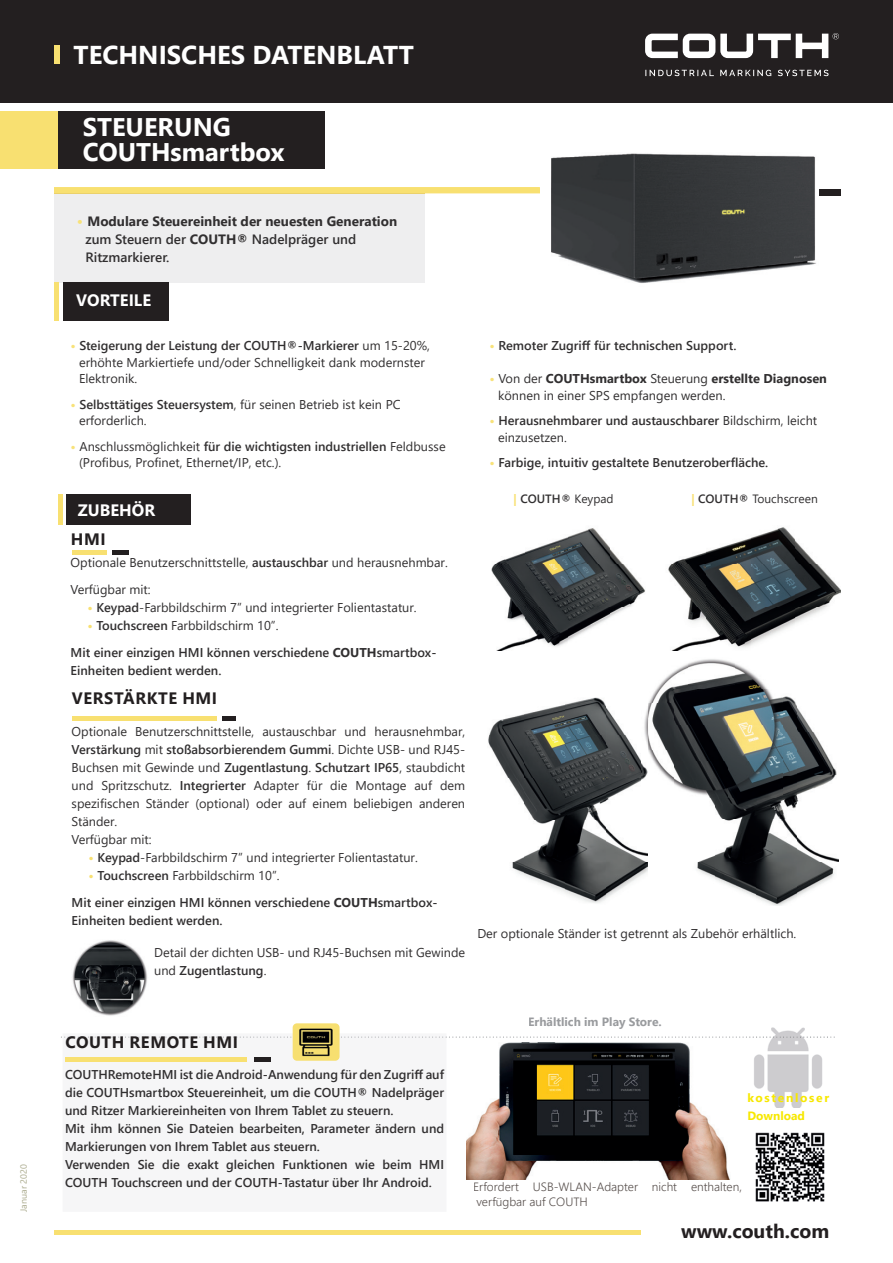
<style>
.page{position:relative;width:893px;height:1263px;background:#fff}
.page>*{position:absolute;margin:0;border:0;box-sizing:border-box;transform-origin:0 0}
.t1{font:700 25.8px "Segoe UI";color:#fff}
.t2{font:700 25.5px/25.5px "Segoe UI";color:#fff}
.t3{font:700 19.5px "Segoe UI";color:#231f20}
.t4{font:700 16.5px "Segoe UI";letter-spacing:.035em;color:#231f20}
.t5{font:700 16.5px "Segoe UI";color:#fff}
.t6{font:700 13.5px/18px "Segoe UI";color:#312f30}
.t7{font:12.75px/18px "Segoe UI";color:#312f30}
.t8{font:600 12.75px/18px "Segoe UI";color:#312f30}
.t9{font:300 12px/14.4px "Segoe UI";color:#59514e}
.t10{font:700 12px "Segoe UI";color:#999b9e}
.t11{font:700 12px/18px "Segoe UI";letter-spacing:.14em;color:#f7e801}
.t12{font:12px "Segoe UI";color:#312f30}
.t13{font:600 12px "Segoe UI";color:#312f30}
.t14{font:9px "Segoe UI";color:#aaaa8d}
.s1{font-size:15px;color:#f8e279}
.s2{font-weight:600}
.s3{font-weight:700;color:#f8e279}
.s4{font-weight:700;color:#f8e071}
.s5{font-weight:400}
.s6{font-weight:700}
</style>
<div class="page">
<div style="left:54px;top:193px;width:370px;height:90px;background:#eeeeef"></div>
<div style="left:0;top:0;width:893px;height:103px;background:#231f20"></div>
<svg style="left:645px;top:33px;width:194px;height:43px"></svg>
<div style="left:54px;top:1230px;width:586px;height:5px;background:#f8e071"></div>
<div style="left:72px;top:550px;width:35px;height:5px;background:#f8e071"></div>
<div style="left:112px;top:550px;width:16px;height:5px;background:#231f20"></div>
<div style="left:819px;top:189px;width:22px;height:7px;background:#231f20"></div>
<div style="left:54px;top:187px;width:486px;height:6px;background:#f8e071"></div>
<div style="left:58px;top:111px;width:267px;height:58px;background:#231f20"></div>
<div style="left:0;top:111px;width:58px;height:58px;background:#f8e071"></div>
<div style="left:54px;top:45px;width:6px;height:19px;background:#f8e071"></div>
<img style="left:551px;top:153px;width:265px;height:130px">
<hr style="left:72px;top:716px;width:145px;height:4px;background:#f8e071">
<hr style="left:223px;top:716px;width:13px;height:4px;background:#231f20">
<div style="left:67px;top:494px;width:124px;height:31px;background:#231f20"></div>
<hr style="left:59px;top:494px;width:4px;height:31px;background:#f8e071">
<div style="left:63px;top:283px;width:106px;height:38px;background:#231f20"></div>
<div style="left:54px;top:283px;width:5px;height:38px;background:#f8e071"></div>
<img style="left:491px;top:528px;width:154px;height:122px">
<img style="left:668px;top:527px;width:172px;height:123px">
<img style="left:782px;top:696px;width:55px;height:80px">
<img style="left:709px;top:797px;width:48px;height:22px">
<img style="left:757px;top:776px;width:78px;height:43px">
<img style="left:697px;top:819px;width:141px;height:87px">
<img style="left:488px;top:697px;width:154px;height:81px">
<img style="left:508px;top:778px;width:139px;height:125px">
<img style="left:72px;top:940px;width:75px;height:76px">
<img style="left:648px;top:664px;width:40px;height:40px">
<img style="left:688px;top:659px;width:79px;height:30px">
<img style="left:647px;top:704px;width:28px;height:81px">
<img style="left:675px;top:689px;width:107px;height:108px">
<img style="left:642px;top:711px;width:5px;height:86px">
<svg style="left:61px;top:1036px;width:774px;height:2px"></svg>
<hr style="left:65px;top:1057px;width:181px;height:4px;background:#f8e071">
<hr style="left:254px;top:1057px;width:17px;height:4px;background:#231f20">
<img style="left:293px;top:1023px;width:47px;height:38px">
<img style="left:748px;top:1027px;width:75px;height:81px">
<img style="left:749px;top:1036px;width:79px;height:2px">
<img style="left:466px;top:1042px;width:264px;height:137px">
<img style="left:755px;top:1132px;width:70px;height:70px">
<p class="t14" style="left:15px;top:1212px;width:49px;rotate:-90deg">Januar 2020</p>
<h1 class="t1" style="left:74px;top:31px;width:342px">TECHNISCHES DATENBLATT</h1>
<h2 class="t2" style="left:83px;top:112px;width:203px">STEUERUNG<br>COUTHsmartbox</h2>
<p class="t6" style="left:85px;top:211px;width:313px;text-indent:-9px"><span class="s1">•</span> Modulare Steuereinheit der neuesten Generation <span class="s2">zum Steuern der</span> COUTH® <span class="s2">Nadelpräger und<br>Ritzmarkierer.</span></p>
<p class="t5" style="left:76px;top:285px;width:76px">VORTEILE</p>
<p class="t7" style="left:79px;top:336px;width:352px;line-height:16.5px;text-indent:-9px"><span class="s3">•</span> <span class="s2">Steigerung der Leistung der COUTH®-Markierer</span> um 15-20%, erhöhte Markiertiefe und/oder Schnelligkeit dank modernster<br>Elektronik.</p>
<p class="t7" style="left:79px;top:395px;width:323px;line-height:16.5px;text-indent:-9px"><span class="s3">•</span> <span class="s2">Selbsttätiges Steuersystem</span>, für seinen Betrieb ist kein PC erforderlich.</p>
<p class="t7" style="left:79px;top:437px;width:368px;line-height:16.5px;text-indent:-8px"><span class="s3">•</span> Anschlussmöglichkeit <span class="s2">für die wichtigsten industriellen</span> Feldbusse (Profibus, Profinet, Ethernet/IP, etc.).</p>
<p class="t5" style="left:78px;top:494px;width:79px">ZUBEHÖR</p>
<p class="t4" style="left:71px;top:523px;width:36px">HMI</p>
<p class="t7" style="left:71px;top:547px;width:379px;line-height:27px">Optionale Benutzerschnittstelle, <span class="s2">austauschbar</span> und herausnehmbar.<br>Verfügbar mit:</p>
<p class="t7" style="left:88px;top:597px;width:331px"><span class="s4">•</span> <span class="s2">Keypad</span>-Farbbildschirm 7” und integrierter Folientastatur.</p>
<p class="t8" style="left:71px;top:611px;width:367px;line-height:27px;text-indent:17px"><span class="s4">•</span> Touchscreen <span class="s5">Farbbildschirm 10”.<br></span>Mit einer einzigen HMI können verschiedene <span class="s6">COUTH</span>smartbox-</p>
<p class="t8" style="left:71px;top:660px;width:152px">Einheiten bedient werden.</p>
<p class="t4" style="left:72px;top:682px;width:147px">VERSTÄRKTE HMI</p>
<p class="t7" style="left:72px;top:722px;width:395px">Optionale Benutzerschnittstelle, austauschbar und herausnehmbar, <span class="s2">Verstärkung</span> mit <span class="s2">stoßabsorbierendem Gummi</span>. Dichte USB- und RJ45- Buchsen mit Gewinde und <span class="s2">Zugentlastung</span>. <span class="s2">Schutzart IP65</span>, staubdicht und Spritzschutz. <span class="s2">Integrierter</span> Adapter für die Montage auf dem spezifischen Ständer (optional) oder auf einem beliebigen anderen Ständer.<br>Verfügbar mit:</p>
<p class="t7" style="left:89px;top:848px;width:331px"><span class="s4">•</span> <span class="s2">Keypad</span>-Farbbildschirm 7” und integrierter Folientastatur.</p>
<p class="t8" style="left:72px;top:861px;width:367px;line-height:27px;text-indent:17px"><span class="s4">•</span> Touchscreen <span class="s5">Farbbildschirm 10”.<br></span>Mit einer einzigen HMI können verschiedene <span class="s6">COUTH</span>smartbox-</p>
<p class="t8" style="left:72px;top:911px;width:152px">Einheiten bedient werden.</p>
<p class="t7" style="left:154px;top:942px;width:313px">Detail der dichten USB- und RJ45-Buchsen mit Gewinde und <span class="s2">Zugentlastung</span>.</p>
<p class="t8" style="left:490px;top:336px;width:248px"><span class="s3">•</span> Remoter Zugriff für technischen Support.</p>
<p class="t7" style="left:498px;top:369px;width:330px;line-height:16.5px;text-indent:-9px"><span class="s3">•</span> Von der <span class="s6">COUTHsmartbox</span> Steuerung <span class="s6">erstellte Diagnosen </span>können in einer SPS empfangen werden.</p>
<p class="t8" style="left:498px;top:411px;width:321px;line-height:16.5px;text-indent:-9px"><span class="s3">•</span> Herausnehmbarer und austauschbarer <span class="s5">Bildschirm, leicht einzusetzen.</span></p>
<p class="t8" style="left:490px;top:453px;width:280px"><span class="s3">•</span> Farbige, intuitiv gestaltete Benutzeroberfläche.</p>
<p class="t13" style="left:513px;top:487px;width:102px"><span class="s4">|</span> COUTH® <span class="s5">Keypad</span></p>
<p class="t12" style="left:691px;top:487px;width:128px"><span class="s4">|</span> <span class="s2">COUTH®</span> Touchscreen</p>
<p class="t7" style="left:477px;top:923px;width:320px">Der optionale Ständer ist getrennt als Zubehör erhältlich.</p>
<p class="t4" style="left:65px;top:1027px;width:174px">COUTH REMOTE HMI</p>
<p class="t8" style="left:65px;top:1064px;width:381px">COUTHRemoteHMI ist die Android-Anwendung für den Zugriff auf die COUTHsmartbox Steuereinheit, um die COUTH® Nadelpräger und Ritzer Markiereinheiten von Ihrem Tablet zu steuern.<br>Mit ihm können Sie Dateien bearbeiten, Parameter ändern und Markierungen von Ihrem Tablet aus steuern.<br>Verwenden Sie die exakt gleichen Funktionen wie beim HMI COUTH Touchscreen und der COUTH-Tastatur über Ihr Android.</p>
<p class="t10" style="left:528px;top:1011px;width:135px">Erhältlich im Play Store.</p>
<p class="t11" style="left:747px;top:1088px;width:83px">kostenloser<br>Download</p>
<p class="t9" style="left:473px;top:1178px;width:270px">Erfordert USB-WLAN-Adapter nicht enthalten, verfügbar auf COUTH</p>
<h3 class="t3" style="left:681px;top:1212px;width:149px">www.couth.com</h3>
</div>
